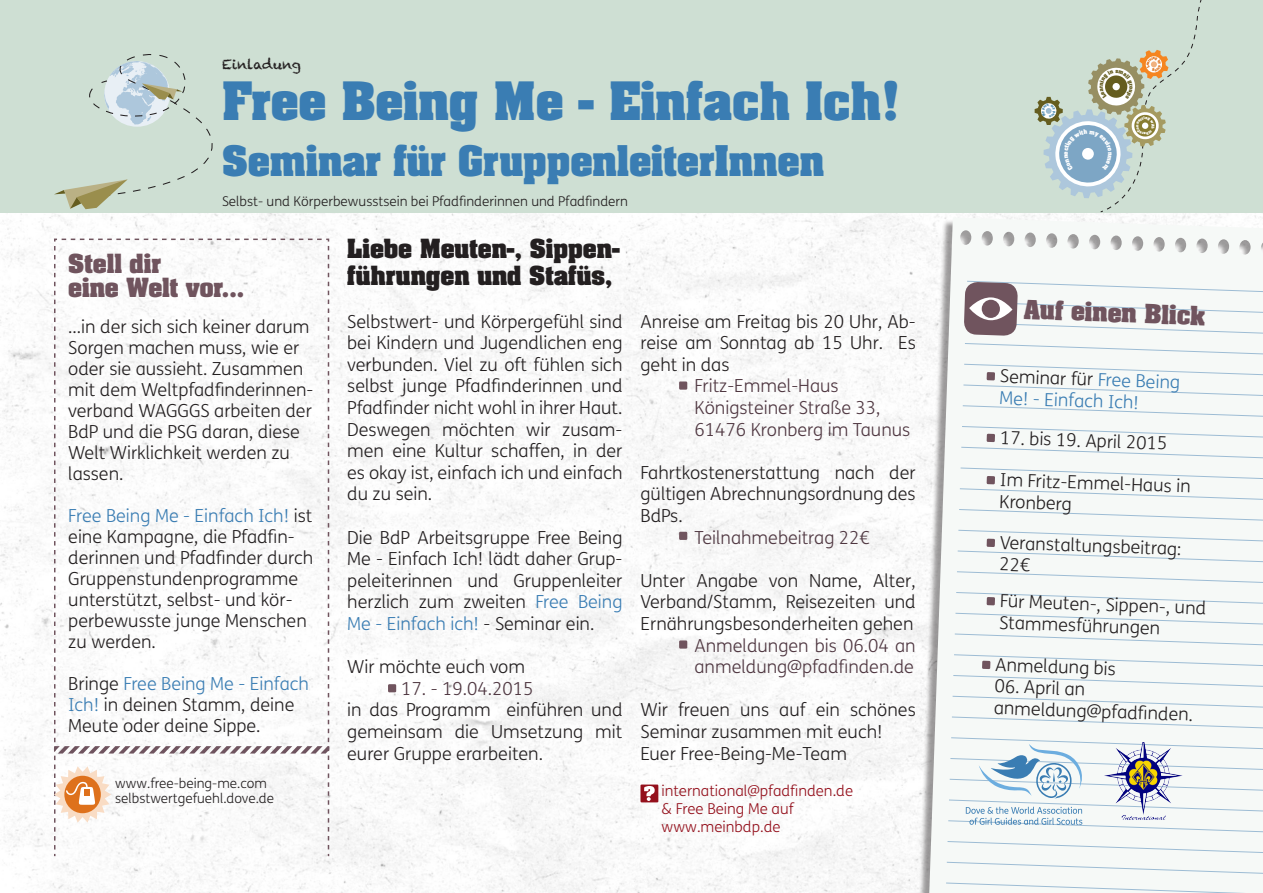
<style>
.page{position:relative;width:1263px;height:893px;background:#fff}
.page>*{position:absolute;margin:0;border:0;box-sizing:border-box;transform-origin:0 0}
.t1{font:700 45px "Aachen";color:#3a7db3}
.t2{font:700 36px "Aachen";color:#3a7db3}
.t3{font:700 22.5px/27px "Aachen";color:#231f20}
.t4{font:700 22.5px/24px "Aachen";color:#70545e}
.t5{font:300 18px/21.6px "FS Me";color:#231f20}
.t6{font:300 18px/21.6px "FS Me";color:#4f3741}
.t7{font:300 18px/21.6px "FS Me";color:#3a7db3}
.t8{font:300 15px "FS Me";color:#94101c}
.t9{font:300 13.5px "FS Me";color:#231f20}
.t10{font:13.5px "Chalkduster";color:#231f20}
.s1{color:#3a7db3}
.s2{color:#231f20}
</style>
<div class="page">
<img style="left:0;top:212px;width:1263px;height:681px">
<div style="left:0;top:0;width:1263px;height:212px;background:#cedfd3"></div>
<div style="left:918px;top:219px;width:345px;height:674px;background:#231f20;opacity:.44"></div>
<svg style="left:928px;top:217px;width:335px;height:676px;fill:#f6f9f7"></svg>
<svg style="left:964px;top:343px;width:299px;height:12px"></svg>
<svg style="left:964px;top:364px;width:299px;height:12px"></svg>
<svg style="left:963px;top:385px;width:300px;height:11px"></svg>
<svg style="left:962px;top:405px;width:301px;height:12px"></svg>
<svg style="left:962px;top:426px;width:301px;height:12px"></svg>
<svg style="left:961px;top:447px;width:302px;height:12px"></svg>
<svg style="left:960px;top:468px;width:303px;height:11px"></svg>
<svg style="left:959px;top:488px;width:304px;height:12px"></svg>
<svg style="left:959px;top:509px;width:304px;height:12px"></svg>
<svg style="left:958px;top:530px;width:305px;height:12px"></svg>
<svg style="left:957px;top:551px;width:306px;height:11px"></svg>
<svg style="left:956px;top:571px;width:307px;height:12px"></svg>
<svg style="left:956px;top:592px;width:307px;height:12px"></svg>
<svg style="left:955px;top:613px;width:308px;height:12px"></svg>
<svg style="left:954px;top:634px;width:309px;height:11px"></svg>
<svg style="left:954px;top:654px;width:309px;height:12px"></svg>
<svg style="left:953px;top:675px;width:310px;height:12px"></svg>
<svg style="left:952px;top:696px;width:311px;height:12px"></svg>
<svg style="left:951px;top:717px;width:312px;height:11px"></svg>
<svg style="left:947px;top:841px;width:316px;height:12px"></svg>
<svg style="left:946px;top:862px;width:317px;height:12px"></svg>
<svg style="left:946px;top:883px;width:317px;height:10px"></svg>
<svg style="left:948px;top:737px;width:315px;height:95px"></svg>
<svg style="left:54px;top:54px;width:159px;height:155px"></svg>
<svg style="left:964px;top:281px;width:299px;height:55px"></svg>
<svg style="left:969px;top:297px;width:43px;height:24px"></svg>
<div style="left:981px;top:300px;width:19px;height:18px;background:#70545e;border-radius:50%"></div>
<div style="left:986px;top:372px;width:9px;height:8px;background:#70545e;border-radius:2px"></div>
<div style="left:986px;top:434px;width:9px;height:8px;background:#70545e;border-radius:2px"></div>
<div style="left:986px;top:476px;width:9px;height:8px;background:#70545e;border-radius:2px"></div>
<div style="left:986px;top:539px;width:9px;height:8px;background:#70545e;border-radius:2px"></div>
<div style="left:986px;top:597px;width:9px;height:8px;background:#70545e;border-radius:2px"></div>
<div style="left:982px;top:661px;width:8px;height:8px;background:#70545e;border-radius:2px"></div>
<svg style="left:54px;top:239px;width:275px;height:613px"></svg>
<div style="left:84px;top:789px;width:6px;height:7px;background:#de711c"></div>
<div style="left:388px;top:684px;width:8px;height:8px;background:#70545e"></div>
<div style="left:679px;top:381px;width:8px;height:9px;background:#70545e"></div>
<div style="left:679px;top:640px;width:8px;height:9px;background:#70545e"></div>
<div style="left:679px;top:532px;width:8px;height:8px;background:#70545e"></div>
<div style="left:640px;top:784px;width:18px;height:18px;background:#94101c"></div>
<svg style="left:644px;top:786px;width:11px;height:15px"></svg>
<svg style="left:1034px;top:0;width:168px;height:212px"></svg>
<p class="t10" style="left:222px;top:56px;width:81px">Einladung</p>
<p class="t1" style="left:222px;top:67px;width:680px">Free Being Me - Einfach Ich!</p>
<p class="t2" style="left:222px;top:134px;width:603px">Seminar für GruppenleiterInnen</p>
<p class="t9" style="left:222px;top:192px;width:407px">Selbst- und Körperbewusstsein bei Pfadfinderinnen und Pfadfindern</p>
<p class="t4" style="left:68px;top:250px;width:178px">Stell dir<br>eine Welt vor...</p>
<p class="t5" style="left:68px;top:315px;width:247px;line-height:21px">...in der sich sich keiner darum<br>Sorgen machen muss, wie er oder sie aussieht. Zusammen mit dem Weltpfadfinderinnen&shy;verband WAGGGS arbeiten der<br>BdP und die PSG daran, diese<br>Welt Wirklichkeit werden zu lassen.</p>
<p class="t5" style="left:68px;top:504px;width:246px;line-height:21px"><span class="s1">Free Being Me ‑ Einfach Ich!</span> ist eine Kampagne, die Pfadfin&shy;derinnen und Pfadfinder durch<br>Gruppenstundenprogramme unterstützt, selbst- und kör&shy;perbewusste junge Menschen zu werden.</p>
<p class="t5" style="left:68px;top:672px;width:242px;line-height:21px">Bringe <span class="s1">Free Being Me - Einfach<br>Ich!</span> in deinen Stamm, deine<br>Meute oder deine Sippe.</p>
<p class="t9" style="left:115px;top:774px;width:153px">www.free-being-me.com</p>
<p class="t9" style="left:115px;top:789px;width:160px">selbstwertgefuehl.dove.de</p>
<p class="t3" style="left:347px;top:234px;width:274px">Liebe Meuten-, Sippen&shy;führungen und Stafüs,</p>
<p class="t5" style="left:347px;top:310px;width:277px;text-align:justify">Selbstwert- und Körpergefühl sind bei Kindern und Jugendlichen eng verbunden. Viel zu oft fühlen sich selbst junge Pfadfinderinnen und Pfadfinder nicht wohl in ihrer Haut.<br>Deswegen möchten wir zusam&shy;men eine Kultur schaffen, in der es okay ist, einfach ich und einfach du zu sein.</p>
<p class="t5" style="left:347px;top:526px;width:277px;text-align:justify">Die BdP Arbeitsgruppe Free Being Me - Einfach Ich! lädt daher Grup&shy;peleiterinnen und Gruppenleiter herzlich zum zweiten <span class="s1">Free Being Me - Einfach ich!</span> - Seminar ein.</p>
<p class="t5" style="left:347px;top:656px;width:179px">Wir möchte euch vom</p>
<p class="t6" style="left:401px;top:677px;width:134px">17. - 19.04.2015</p>
<p class="t5" style="left:347px;top:699px;width:277px;text-align:justify">in das Programm einführen und gemeinsam die Umsetzung mit eurer Gruppe erarbeiten.</p>
<p class="t5" style="left:640px;top:310px;width:277px;text-align:justify">Anreise am Freitag bis 20 Uhr, Ab&shy;reise am Sonntag ab 15 Uhr. Es geht in das</p>
<p class="t6" style="left:694px;top:375px;width:146px">Fritz-Emmel-Haus</p>
<p class="t6" style="left:694px;top:396px;width:188px">Königsteiner Straße 33,</p>
<p class="t6" style="left:694px;top:418px;width:217px">61476 Kronberg im Taunus</p>
<p class="t5" style="left:640px;top:461px;width:277px;text-align:justify">Fahrtkostenerstattung nach der gültigen Abrechnungsordnung des BdPs.</p>
<p class="t6" style="left:694px;top:526px;width:177px">Teilnahmebeitrag 22€</p>
<p class="t5" style="left:640px;top:569px;width:277px;text-align:justify">Unter Angabe von Name, Alter, Verband/Stamm, Reisezeiten und Ernährungsbesonderheiten gehen</p>
<p class="t6" style="left:694px;top:634px;width:223px">Anmeldungen bis 06.04 an anmeldung@pfadfinden.de</p>
<p class="t5" style="left:640px;top:699px;width:277px">Wir freuen uns auf ein schönes<br>Seminar zusammen mit euch!</p>
<p class="t5" style="left:640px;top:742px;width:208px">Euer Free-Being-Me-Team</p>
<p class="t8" style="left:661px;top:781px;width:193px">international@pfadfinden.de</p>
<p class="t8" style="left:661px;top:799px;width:134px">&amp; Free Being Me auf</p>
<p class="t8" style="left:661px;top:817px;width:120px">www.meinbdp.de</p>
<p class="t4" style="left:1024px;top:296px;width:183px;rotate:2deg">Auf einen Blick</p>
<p class="t7" style="left:1000px;top:365px;width:182px;rotate:2deg"><span class="s2">Seminar für</span> Free Being<br>Me! - Einfach Ich!</p>
<p class="t5" style="left:1000px;top:426px;width:169px;rotate:2deg">17. bis 19. April 2015</p>
<p class="t5" style="left:1000px;top:468px;width:192px;rotate:2deg">Im Fritz-Emmel-Haus in<br>Kronberg</p>
<p class="t5" style="left:1000px;top:531px;width:183px;rotate:2deg">Veranstaltungsbeitrag:<br>22€</p>
<p class="t5" style="left:1000px;top:589px;width:208px;rotate:2deg">Für Meuten-, Sippen-, und<br>Stammesführungen</p>
<p class="t5" style="left:996px;top:653px;width:122px;rotate:2deg">Anmeldung bis</p>
<p class="t5" style="left:995px;top:675px;width:201px;rotate:2deg">06. April an anmeldung@pfadfi nden.</p>
</div>
